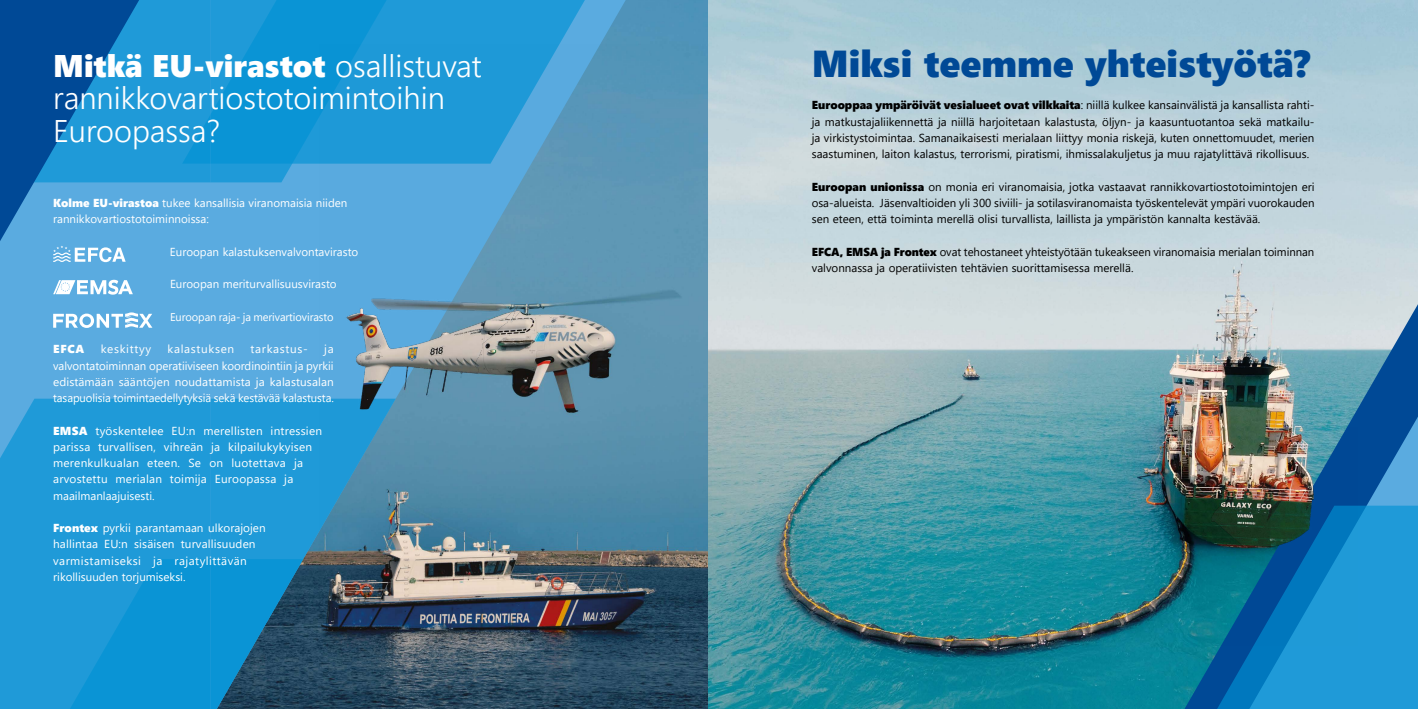
<style>
.page{position:relative;width:1418px;height:709px;background:#fff}
.page>*{position:absolute;margin:0;border:0;box-sizing:border-box;transform-origin:0 0}
.t1{font:37.5px "Segoe UI Black";color:#004996}
.t2{font:300 31.25px/32.5px "Segoe UI";color:#fff}
.t3{font:31.25px "Segoe UI Black";color:#fff}
.t4{font:11.5px/16.2px "Segoe UI";color:#000;text-align:justify}
.t5{font:11.5px/16.2px "Segoe UI";color:#fff}
.t6{font:11.5px/16.2px "Segoe UI";letter-spacing:.02em;color:#fff}
.t7{font:11.5px "Segoe UI";letter-spacing:.055em;color:#fff}
.t8{font:11.5px "Segoe UI Black";color:#fff}
.t9{font:11.25px "Segoe UI";letter-spacing:-.01em;color:#fff}
.s1{font-family:"Segoe UI";font-weight:300}
.s2{font-family:"Segoe UI Black"}
</style>
<div class="page">
<img style="left:625px;top:0;width:792px;height:709px">
<div style="left:0;top:0;width:211px;height:709px;background:#5aabe0"></div>
<svg style="left:0;top:398px;width:211px;height:311px;background:#1b98d7"></svg>
<div style="left:211px;top:182px;width:109px;height:216px;background:#5aabe0"></div>
<svg style="left:480px;top:0;width:145px;height:44px;background:#339ed7"></svg>
<svg style="left:211px;top:398px;width:109px;height:311px;background:#1c82b6"></svg>
<svg style="left:211px;top:0;width:269px;height:182px;background:#1396d6"></svg>
<img style="left:1184px;top:304px;width:233px;height:201px">
<svg style="left:1249px;top:416px;width:168px;height:89px;background:#3176ab"></svg>
<img style="left:320px;top:44px;width:389px;height:665px">
<svg style="left:0;top:0;width:211px;height:262px"></svg>
<svg style="left:53px;top:280px;width:80px;height:15px"></svg>
<svg style="left:53px;top:312px;width:99px;height:16px"></svg>
<img style="left:1185px;top:428px;width:171px;height:77px">
<svg style="left:1135px;top:505px;width:282px;height:204px;background:#127aa5"></svg>
<h2 class="t3" style="left:53px;top:43px;width:430px">Mitkä EU-virastot <span class="s1">osallistuvat</span></h2>
<h2 class="t2" style="left:53px;top:79px;width:393px">rannikkovartiostotoimintoihin<br>Euroopassa?</h2>
<p class="t5" style="left:53px;top:194px;width:296px"><span class="s2">Kolme EU-virastoa</span> tukee kansallisia viranomaisia niiden rannikkovartiostotoiminnoissa:</p>
<p class="t5" style="left:170px;top:242px;width:190px">Euroopan kalastuksenvalvontavirasto</p>
<p class="t5" style="left:170px;top:275px;width:168px">Euroopan meriturvallisuusvirasto</p>
<p class="t9" style="left:170px;top:306px;width:165px">Euroopan raja- ja merivartiovirasto</p>
<p class="t8" style="left:53px;top:341px;width:33px">EFCA</p>
<p class="t7" style="left:101px;top:338px;width:52px">keskittyy</p>
<p class="t7" style="left:167px;top:338px;width:68px">kalastuksen</p>
<p class="t7" style="left:250px;top:338px;width:59px">tarkastus-</p>
<p class="t5" style="left:53px;top:340px;width:282px;text-align:justify;text-indent:271px">ja valvontatoiminnan operatiiviseen koordinointiin ja pyrkii edistämään sääntöjen noudattamista ja kalastusalan tasapuolisia toimintaedellytyksiä sekä kestävää kalastusta.</p>
<p class="t6" style="left:53px;top:421px;width:270px"><span class="s2">EMSA</span> työskentelee EU:n merellisten intressien parissa turvallisen, vihreän ja kilpailukykyisen merenkulkualan eteen. Se on luotettava ja arvostettu merialan toimija Euroopassa ja maailmanlaajuisesti.</p>
<p class="t5" style="left:53px;top:519px;width:214px"><span class="s2">Frontex</span> pyrkii parantamaan ulkorajojen hallintaa EU:n sisäisen turvallisuuden varmistamiseksi ja rajatylittävän rikollisuuden torjumiseksi.</p>
<h1 class="t1" style="left:811px;top:36px;width:499px">Miksi teemme yhteistyötä?</h1>
<p class="t4" style="left:811px;top:96px;width:504px"><span class="s2">Eurooppaa ympäröivät vesialueet ovat vilkkaita</span>: niillä kulkee kansainvälistä ja kansallista rahti&shy;ja matkustajaliikennettä ja niillä harjoitetaan kalastusta, öljyn- ja kaasuntuotantoa sekä matkailu&shy;ja virkistystoimintaa. Samanaikaisesti merialaan liittyy monia riskejä, kuten onnettomuudet, merien saastuminen, laiton kalastus, terrorismi, piratismi, ihmissalakuljetus ja muu rajatylittävä rikollisuus.</p>
<p class="t4" style="left:811px;top:177px;width:504px"><span class="s2">Euroopan unionissa</span> on monia eri viranomaisia, jotka vastaavat rannikkovartiostotoimintojen eri osa-alueista. Jäsenvaltioiden yli 300 siviili- ja sotilasviranomaista työskentelevät ympäri vuorokauden sen eteen, että toiminta merellä olisi turvallista, laillista ja ympäristön kannalta kestävää.</p>
<p class="t4" style="left:811px;top:242px;width:504px"><span class="s2">EFCA, EMSA ja Frontex</span> ovat tehostaneet yhteistyötään tukeakseen viranomaisia merialan toiminnan valvonnassa ja operatiivisten tehtävien suorittamisessa merellä.</p>
</div>
